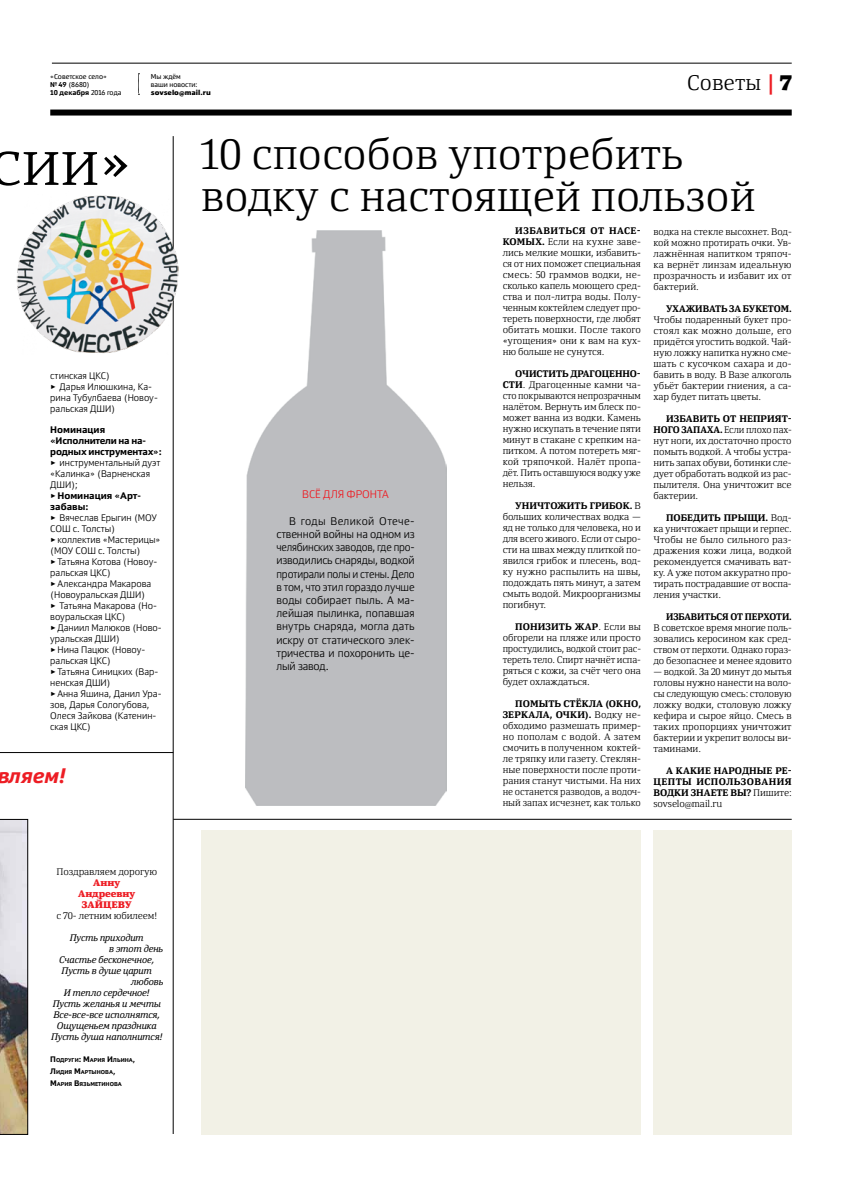
<style>
.page{position:relative;width:842px;height:1191px;background:#fff}
.page>*{position:absolute;margin:0;border:0;box-sizing:border-box;transform-origin:0 0}
.t1{font:300 63px "Yefimov Serif";color:#000}
.t2{font:300 42px/42px "Yefimov Serif";color:#000}
.t3{font:300 21px "Yefimov Serif";color:#000}
.t4{font:italic 700 21px "Yefimov Sans";color:#ed1d24}
.t5{font:300 11px/13.2px "Yefimov Sans";letter-spacing:-.005em;color:#000;text-align:justify}
.t6{font:300 11px "Yefimov Sans";color:#ed1d24}
.t7{font:300 9.5px/11px "Yefimov Serif";letter-spacing:-.01em;color:#000;text-align:justify}
.t8{font:300 9.5px/11px "Yefimov Sans";color:#000}
.t9{font:700 9.5px "Yefimov Serif";letter-spacing:.105em;color:#000}
.t10{font:italic 9.5px "Yefimov Serif";letter-spacing:-.01em;color:#000}
.t11{font:900 9.5px/11px "Yefimov Serif";letter-spacing:-.01em;color:#ed1d24;text-align:center}
.t12{font:700 9.5px "Yefimov Serif";letter-spacing:.105em;color:#000;scale:.96 1}
.t13{font:7px/7.9px "Yefimov Sans";color:#000}
.t14{font:900 7px "Yefimov Sans";color:#000}
.t15{font:700 5.6px/12px "Yefimov Sans";color:#000}
.s1{font-weight:700}
.s2{font-weight:900;color:#ed1d24}
.s3{font-weight:900}
.s4{font-family:"The Sans LP3 Lig";font-weight:400;font-size:6px}
.s5{font-size:8px}
</style>
<div class="page">
<hr style="left:52px;top:63px;width:739px;height:1px;background:#000">
<div style="left:50px;top:109px;width:741px;height:6px;background:#000"></div>
<svg style="left:138px;top:73px;width:1px;height:22px"></svg>
<hr style="left:173px;top:136px;width:1px;height:998px;background:#000">
<img style="left:16px;top:191px;width:163px;height:164px">
<hr style="left:173px;top:819px;width:618px;height:1px;background:#000">
<hr style="left:0;top:752px;width:173px;height:1px;background:#000">
<img style="left:246px;top:231px;width:200px;height:574px">
<svg style="left:0;top:819px;width:28px;height:315px"></svg>
<div style="left:201px;top:829px;width:440px;height:305px;background:#f2f1e6"></div>
<div style="left:653px;top:829px;width:138px;height:305px;background:#f2f1e6"></div>
<p class="t13" style="left:50px;top:72px;width:73px">«Советское село» <span class="s1">№49</span> (8680)<br><span class="s1">10 декабря</span> 2016 года</p>
<p class="t13" style="left:151px;top:72px;width:48px">Мы ждём ваши новости:</p>
<p class="t14" style="left:151px;top:88px;width:61px">sovselo@mail.ru</p>
<h3 class="t3" style="left:687px;top:70px;width:106px">Советы <span class="s2">|</span> <span class="s3">7</span></h3>
<h1 class="t1" style="left:-10px;top:125px;width:144px">сии»</h1>
<p class="t8" style="left:50px;top:370px;width:109px">стинская ЦКС)<br><span class="s4">►</span> Дарья Илюшкина, Ка&shy;рина Тубулбаева (Новоу&shy;ральская ДШ И)</p>
<p class="t8" style="left:50px;top:424px;width:113px"><span class="s1">Номинация «Исполнители на на&shy;родных инструментах»: </span><span class="s4">►</span> инструментальный дуэт «Калинка» (Варненская<br>ДШИ);<br><span class="s4">►</span> <span class="s1">Номинация «Арт&shy;забавы:<br></span><span class="s4">►</span> Вячеслав Ерыгин (МОУ<br>СОШ с. Толсты)<br><span class="s4">►</span> коллектив «Мастерицы» (МОУ СОШ с. Толсты)<br><span class="s4">►</span> Татьяна Котова (Новоу&shy;ральская ЦКС)<br><span class="s4">►</span> Александра Макарова (Новоуральская ДШ И)<br><span class="s4">►</span> Татьяна Макарова (Но&shy;воуральская ЦКС)<br><span class="s4">►</span> Даниил Малюков (Ново&shy;уральская ДШ И)<br><span class="s4">►</span> Нина Пацюк (Новоу&shy;ральская ЦКС)<br><span class="s4">►</span> Татьяна Синицких (Вар&shy;ненская ДШ И)<br><span class="s4">►</span> Анна Яшина, Данил Ура&shy;зов, Дарья Сологубова,<br>Олеся Зайкова (Катенин&shy;ская ЦКС)</p>
<h3 class="t4" style="left:-3px;top:762px;width:70px">вляем!</h3>
<p class="t7" style="left:56px;top:866px;width:102px">Поздравляем дорогую</p>
<p class="t11" style="left:78px;top:876px;width:59px">Анну<br>Андреевну<br>Зайцеву</p>
<p class="t7" style="left:56px;top:910px;width:102px">с 70- летним юбилеем!</p>
<p class="t10" style="left:70px;top:931px;width:75px">Пусть приходит</p>
<p class="t10" style="left:109px;top:942px;width:56px">в этот день</p>
<p class="t10" style="left:59px;top:953px;width:97px">Счастье бесконечное,</p>
<p class="t10" style="left:62px;top:964px;width:92px">Пусть в душе царит</p>
<p class="t10" style="left:131px;top:975px;width:34px">любовь</p>
<p class="t10" style="left:64px;top:986px;width:87px">И тепло сердечное!</p>
<p class="t10" style="left:53px;top:997px;width:110px">Пусть желанья и мечты</p>
<p class="t10" style="left:53px;top:1008px;width:108px">Все-все-все исполнятся,</p>
<p class="t10" style="left:57px;top:1019px;width:101px">Ощущеньем праздника</p>
<p class="t10" style="left:51px;top:1030px;width:113px">Пусть душа наполнится!</p>
<p class="t15" style="left:50px;top:1053px;width:87px"><span class="s5">П</span>одруги<span class="s5">: М</span>ария <span class="s5">И</span>льина<span class="s5">,<br>Л</span>идия <span class="s5">М</span>артынова<span class="s5">,<br>М</span>ария <span class="s5">В</span>язьметинова</p>
<h2 class="t2" style="left:201px;top:133px;width:556px">10 способов употребить водку с настоящей пользой</h2>
<p class="t6" style="left:302px;top:488px;width:87px">Всё для фронта</p>
<p class="t5" style="left:276px;top:514px;width:140px;text-indent:13px">В годы Великой Отече&shy;ственной войны на одном из челябинских заводов, где про&shy;изводились снаряды, водкой протирали полы и стены. Дело в том, что этил гораздо лучше воды собирает пыль. А ма&shy;лейшая пылинка, попавшая внутрь снаряда, могла дать искру от статического элек&shy;тричества и похоронить це&shy;лый завод.</p>
<p class="t9" style="left:515px;top:224px;width:23px">Избави</p>
<p class="t9" style="left:559px;top:224px;width:59px">ться от насе</p>
<p class="t9" style="left:637px;top:224px;width:5px">-</p>
<p class="t9" style="left:503px;top:235px;width:9px">ком</p>
<p class="t7" style="left:503px;top:236px;width:140px;text-indent:23px"><span class="s1">ых.</span> Если на кухне заве&shy;лись мелкие мошки, избавить&shy;ся от них поможет специальная смесь: 50 граммов водки, не&shy;сколько капель моющего сред&shy;ства и пол-литра воды. Полу&shy;ченным коктейлем следует про&shy;тереть поверхности, где любят обитать мошки. После такого «угощения» они к вам на кух&shy;ню больше не сунутся.</p>
<p class="t9" style="left:515px;top:367px;width:15px">Очис</p>
<p class="t9" style="left:542px;top:367px;width:75px">тить драгоценно</p>
<p class="t7" style="left:503px;top:368px;width:140px;text-indent:134px"><span class="s1">- сти</span>. Драгоценные камни ча&shy;сто покрываются непрозрачным налётом. Вернуть им блеск по&shy;может ванна из водки. Камень нужно искупать в течение пяти минут в стакане с крепким на&shy;питком. А потом потереть мяг&shy;кой тряпочкой. Налёт пропа&shy;дёт. Пить оставшуюся водку уже нельзя.</p>
<p class="t9" style="left:515px;top:499px;width:15px">Унич</p>
<p class="t9" style="left:544px;top:499px;width:15px">тожи</p>
<p class="t9" style="left:574px;top:499px;width:35px">ть грибок</p>
<p class="t7" style="left:503px;top:500px;width:140px;text-indent:127px"><span class="s1">.</span> В больших количествах водка — яд не только для человека, но и для всего живого. Если от сыро&shy;сти на швах между плиткой по&shy;явился грибок и плесень, вод&shy;ку нужно распылить на швы, подождать пять минут, а затем смыть водой. Микроорганизмы погибнут.</p>
<p class="t9" style="left:515px;top:620px;width:16px">Пони</p>
<p class="t7" style="left:503px;top:621px;width:140px;text-indent:43px"><span class="s1">зить жар</span>. Если вы обгорели на пляже или просто простудились, водкой стоит рас&shy;тереть тело. Спирт начнёт испа&shy;ряться с кожи, за счёт чего она будет охлаждаться.</p>
<p class="t9" style="left:515px;top:697px;width:75px">Помыть стёкла</p>
<p class="t9" style="left:605px;top:697px;width:12px">(окно</p>
<p class="t9" style="left:638px;top:697px;width:4px">,</p>
<p class="t9" style="left:503px;top:708px;width:27px">зеркала</p>
<p class="t9" style="left:550px;top:708px;width:14px">, очки</p>
<p class="t7" style="left:503px;top:709px;width:140px;text-indent:83px"><span class="s1">).</span> Водку не&shy;обходимо размешать пример&shy;но пополам с водой. А затем смочить в полученном коктей&shy;ле тряпку или газету. Стеклян&shy;ные поверхности после проти&shy;рания станут чистыми. На них не останется разводов, а водоч&shy;ный запах исчезнет, как только</p>
<p class="t7" style="left:653px;top:226px;width:140px">водка на стекле высохнет. Вод&shy;кой можно протирать очки. Ув&shy;лажнённая напитком тряпоч&shy;ка вернёт линзам идеальную прозрачность и избавит их от бактерий.</p>
<p class="t9" style="left:666px;top:302px;width:22px">Ухажива</p>
<p class="t9" style="left:715px;top:302px;width:36px">ть за буке</p>
<p class="t9" style="left:768px;top:302px;width:25px">том.</p>
<p class="t7" style="left:653px;top:314px;width:140px">Чтобы подаренный букет про&shy;стоял как можно дольше, его придётся угостить водкой. Чай&shy;ную ложку напитка нужно сме&shy;шать с кусочком сахара и до&shy;бавить в воду. В Вазе алкоголь убьёт бактерии гниения, а са&shy;хар будет питать цветы.</p>
<p class="t9" style="left:666px;top:412px;width:22px">Избави</p>
<p class="t9" style="left:707px;top:412px;width:41px">ть от неп</p>
<p class="t9" style="left:760px;top:412px;width:33px">рият-</p>
<p class="t9" style="left:653px;top:423px;width:41px">но го запа</p>
<p class="t7" style="left:653px;top:424px;width:140px;text-indent:54px"><span class="s1">ха.</span> Если плохо пах&shy;нут ноги, их достаточно просто помыть водкой. А чтобы устра&shy;нить запах обуви, ботинки сле&shy;дует обработать водкой из рас&shy;пылителя. Она уничтожит все бактерии.</p>
<p class="t9" style="left:666px;top:511px;width:16px">Победи</p>
<p class="t7" style="left:653px;top:512px;width:140px;text-indent:55px"><span class="s1">ть прыщи.</span> Вод&shy;ка уничтожает прыщи и герпес.<br>Чтобы не было сильного раз&shy;дражения кожи лица, водкой рекомендуется смачивать ват&shy;ку. А уже потом аккуратно про&shy;тирать пострадавшие от воспа&shy;ления участки.</p>
<p class="t12" style="left:666px;top:610px;width:21px">Избави</p>
<p class="t12" style="left:704px;top:610px;width:92px">ться от перхоти.</p>
<p class="t7" style="left:653px;top:622px;width:140px">В советское время многие поль&shy;зовались керосином как сред&shy;ством от перхоти. Однако гораз&shy;до безопаснее и менее ядовито</p>
<p class="t7" style="left:653px;top:666px;width:140px">— водкой. За 20 минут до мытья головы нужно нанести на воло&shy;сы следующую смесь: столовую ложку водки, столовую ложку кефира и сырое яйцо. Смесь в таких пропорциях уничтожит бактерии и укрепит волосы ви&shy;таминами.</p>
<p class="t9" style="left:666px;top:764px;width:18px">А какие</p>
<p class="t9" style="left:714px;top:764px;width:30px">народн</p>
<p class="t9" style="left:757px;top:764px;width:36px">ые ре-</p>
<p class="t9" style="left:653px;top:775px;width:52px">цепты исполь</p>
<p class="t9" style="left:741px;top:775px;width:15px">зовани</p>
<p class="t9" style="left:785px;top:775px;width:7px">я</p>
<p class="t9" style="left:653px;top:786px;width:8px">водки</p>
<p class="t9" style="left:691px;top:786px;width:13px">знае</p>
<p class="t7" style="left:653px;top:787px;width:140px;text-indent:63px"><span class="s1">те вы?</span> Пишите: sovselo@mail.ru</p>
</div>
